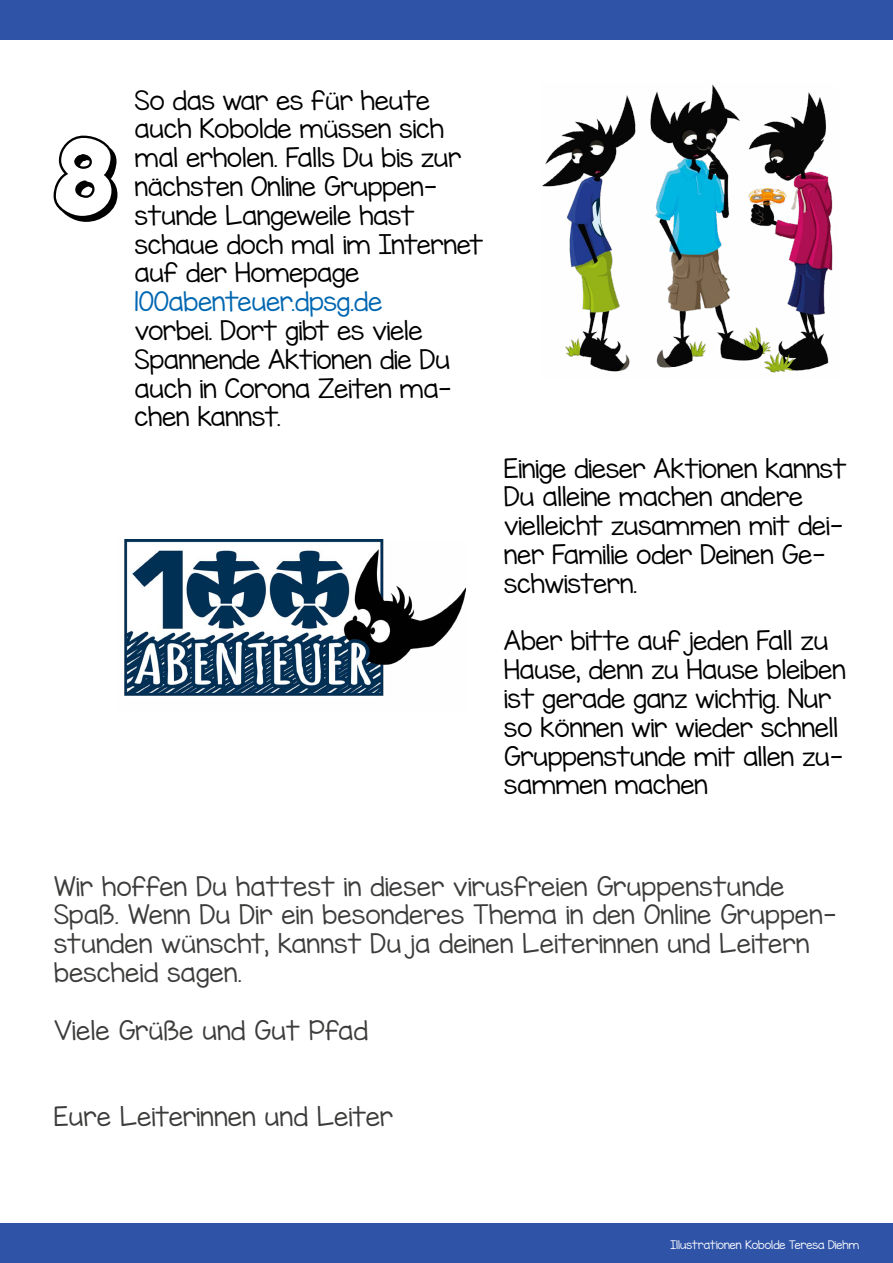
<style>
.page{position:relative;width:893px;height:1263px;background:#fff}
.page>*{position:absolute;margin:0;border:0;box-sizing:border-box;transform-origin:0 0}
.t1{font:78px "Agent Orange";color:#000}
.t2{font:24px/28.8px "KG Miss Kindergarten";color:#000}
.t3{font:24px/28.8px "KG Miss Kindergarten";letter-spacing:.02em;color:#3c3c3b}
.t4{font:24px "KG Miss Kindergarten";color:#0067b1}
.t5{font:10.5px "KG Miss Kindergarten";color:#fff}
</style>
<div class="page">
<div style="left:0;top:0;width:893px;height:39px;background:#2f53a7"></div>
<div style="left:0;top:1224px;width:893px;height:39px;background:#2f53a7"></div>
<img style="left:542px;top:84px;width:291px;height:289px">
<img style="left:124px;top:539px;width:341px;height:157px">
<h1 class="t1" style="left:56px;top:134px;width:69px">8</h1>
<p class="t2" style="left:135px;top:85px;width:350px">So das war es für heute auch Kobolde müssen sich mal erholen. Falls Du bis zur nächsten Online Gruppen&shy;stunde Langeweile hast schaue doch mal im Internet auf der Homepage</p>
<p class="t4" style="left:135px;top:286px;width:249px">100abenteuer.dpsg.de</p>
<p class="t2" style="left:135px;top:316px;width:318px">vorbei. Dort gibt es viele<br>Spannende Aktionen die Du auch in Corona Zeiten ma&shy;chen kannst.</p>
<p class="t2" style="left:504px;top:453px;width:344px">Einige dieser Aktionen kannst<br>Du alleine machen andere vielleicht zusammen mit dei&shy;ner Familie oder Deinen Ge&shy;schwistern.</p>
<p class="t2" style="left:504px;top:626px;width:343px">Aber bitte auf jeden Fall zu<br>Hause, denn zu Hause bleiben ist gerade ganz wichtig. Nur so können wir wieder schnell<br>Gruppenstunde mit allen zu&shy;sammen machen</p>
<p class="t3" style="left:54px;top:871px;width:784px">Wir hoffen Du hattest in dieser virusfreien Gruppenstunde Spaß. Wenn Du Dir ein besonderes Thema in den Online Gruppen&shy;stunden wünscht, kannst Du ja deinen Leiterinnen und Leitern bescheid sagen.</p>
<p class="t3" style="left:54px;top:1015px;width:315px">Viele Grüße und Gut Pfad</p>
<p class="t3" style="left:54px;top:1102px;width:340px">Eure Leiterinnen und Leiter</p>
<p class="t5" style="left:671px;top:1238px;width:190px">Illustrationen Kobolde Teresa Diehm</p>
</div>
